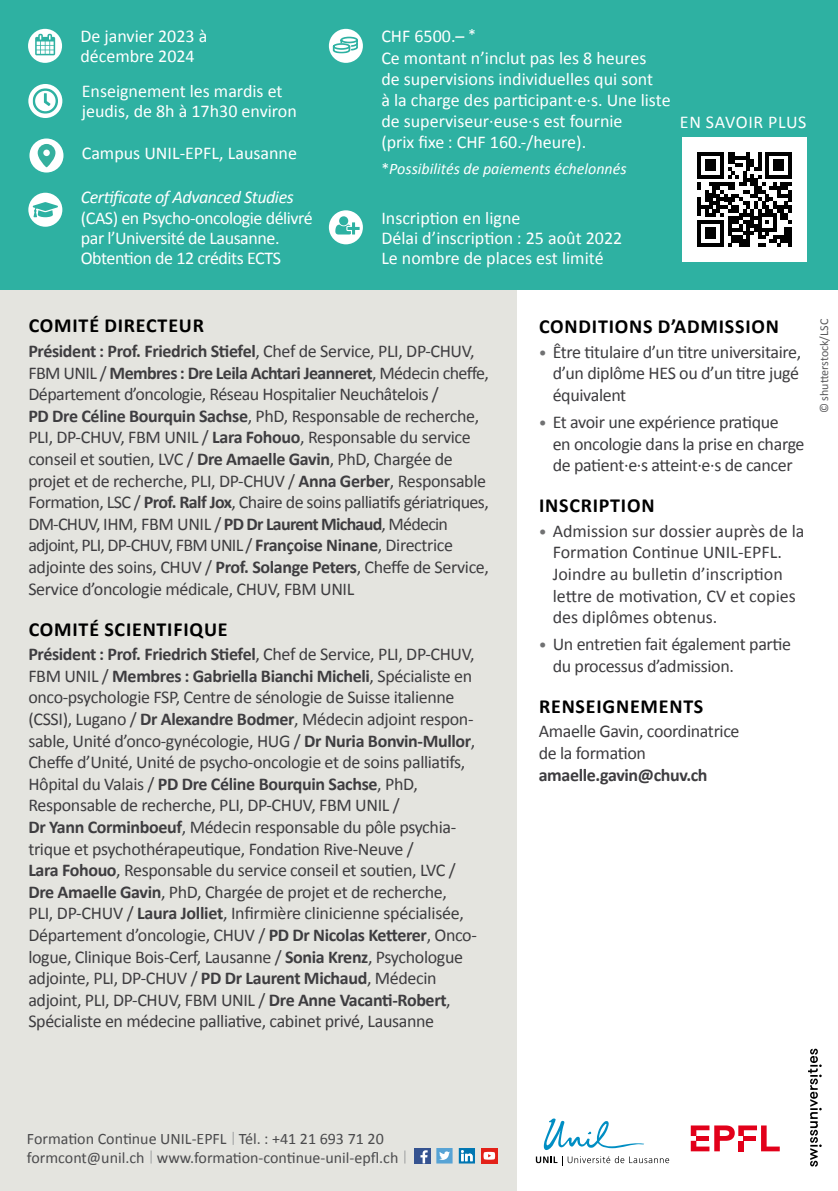
<style>
.page{position:relative;width:838px;height:1191px;background:#fff}
.page>*{position:absolute;margin:0;border:0;box-sizing:border-box;transform-origin:0 0}
.t1{font:700 20px "Calibri";letter-spacing:.04em;color:#000}
.t2{font:18px/21.6px "Calibri";letter-spacing:-.02em;color:#3e3d40}
.t3{font:18px/21px "Calibri";color:#fff}
.t4{font:18px/21.6px "Calibri";color:#3e3d40}
.t5{font:18px/20px "Calibri";letter-spacing:-.025em;color:#fff}
.t6{font:italic 18px "Calibri";letter-spacing:-.025em;color:#fff}
.t7{font:700 18px "Calibri";letter-spacing:-.02em;color:#3e3d40}
.t8{font:18px "Calibri";letter-spacing:.04em;color:#fff}
.t9{font:16px/18.6px "Calibri";color:#4b4b4d}
.t10{font:italic 16px "Calibri";color:#fff}
.t11{font:12px "Calibri";color:#58585a}
.s1{font-size:16px}
.s2{font-style:normal}
.s3{font-weight:700}
.s4{font-size:16px;color:#707172}
</style>
<div class="page">
<div style="left:0;top:279px;width:516px;height:912px;background:#e4e4df"></div>
<div style="left:0;top:0;width:838px;height:289px;background:#2eb1a2"></div>
<svg style="left:808px;top:1048px;width:14px;height:118px"></svg>
<svg style="left:28px;top:29px;width:34px;height:34px"></svg>
<svg style="left:35px;top:34px;width:20px;height:21px"></svg>
<div style="left:29px;top:138px;width:34px;height:34px;background:#fff;border-radius:50%"></div>
<svg style="left:38px;top:144px;width:17px;height:23px"></svg>
<div style="left:43px;top:150px;width:7px;height:6px;background:#fff;border-radius:50%"></div>
<div style="left:329px;top:210px;width:34px;height:34px;background:#fff;border-radius:50%"></div>
<svg style="left:335px;top:216px;width:25px;height:18px"></svg>
<div style="left:682px;top:137px;width:125px;height:125px;background:#fff"></div>
<svg style="left:697px;top:152px;width:95px;height:95px"></svg>
<div style="left:329px;top:29px;width:34px;height:34px;background:#fff;border-radius:50%"></div>
<svg style="left:332px;top:36px;width:26px;height:18px"></svg>
<div style="left:28px;top:84px;width:34px;height:34px;background:#fff;border-radius:50%"></div>
<svg style="left:33px;top:88px;width:25px;height:26px"></svg>
<svg style="left:233px;top:1132px;width:1px;height:12px"></svg>
<svg style="left:151px;top:1150px;width:1px;height:13px"></svg>
<svg style="left:404px;top:1150px;width:1px;height:13px"></svg>
<div style="left:414px;top:1148px;width:16px;height:15px;background:#355390"></div>
<svg style="left:420px;top:1150px;width:8px;height:13px"></svg>
<div style="left:436px;top:1148px;width:16px;height:15px;background:#57a3d5"></div>
<svg style="left:439px;top:1151px;width:14px;height:8px"></svg>
<svg style="left:459px;top:1148px;width:16px;height:15px"></svg>
<svg style="left:461px;top:1150px;width:12px;height:11px"></svg>
<svg style="left:481px;top:1148px;width:16px;height:15px"></svg>
<svg style="left:483px;top:1151px;width:12px;height:8px"></svg>
<svg style="left:536px;top:1118px;width:133px;height:47px"></svg>
<svg style="left:691px;top:1125px;width:89px;height:26px"></svg>
<div style="left:738px;top:1140px;width:6px;height:11px;background:#e2001a"></div>
<hr style="left:744px;top:1136px;width:12px;height:4px;background:#e2001a">
<div style="left:28px;top:193px;width:34px;height:34px;background:#fff;border-radius:50%"></div>
<svg style="left:33px;top:202px;width:25px;height:15px"></svg>
<p class="t3" style="left:80px;top:26px;width:128px;line-height:20px">De janvier 2023 à décembre 2024</p>
<p class="t3" style="left:82px;top:81px;width:217px;line-height:20px">Enseignement les mardis et jeudis, de 8h à 17h30 environ</p>
<p class="t3" style="left:82px;top:142px;width:217px">Campus UNIL-EPFL, Lausanne</p>
<p class="t6" style="left:81px;top:185px;width:214px">Certificate of Advanced Studies</p>
<p class="t5" style="left:81px;top:207px;width:233px">(CAS) en Psycho-oncologie délivré par l’Université de Lausanne.<br>Obtention de 12 crédits ECTS</p>
<p class="t3" style="left:381px;top:26px;width:291px">CHF 6500.– <span class="s1">*<br></span>Ce montant n’inclut pas les 8 heures<br>de supervisions individuelles qui sont<br>à la charge des participant·e·s. Une liste de superviseur·euse·s est fournie<br>(prix fixe : CHF 160.-/heure).</p>
<p class="t10" style="left:381px;top:158px;width:247px"><span class="s2">*</span>Possibilités de paiements échelonnés</p>
<p class="t8" style="left:680px;top:109px;width:128px">EN SAVOIR PLUS</p>
<p class="t3" style="left:381px;top:207px;width:242px;line-height:20px">Inscription en ligne<br>Délai d’inscription : 25 août 2022<br>Le nombre de places est limité</p>
<p class="t1" style="left:29px;top:312px;width:177px">COMITÉ DIRECTEUR</p>
<p class="t2" style="left:28px;top:340px;width:462px"><span class="s3">Président : Prof. Friedrich Stiefel</span>, Chef de Service, PLI, DP-CHUV, FBM UNIL / <span class="s3">Membres : Dre Leila Achtari Jeanneret</span>, Médecin cheffe, Département d’oncologie, Réseau Hospitalier Neuchâtelois /<br><span class="s3">PD Dre Céline Bourquin Sachse</span>, PhD, Responsable de recherche, PLI, DP-CHUV, FBM UNIL / <span class="s3">Lara Fohouo</span>, Responsable du service conseil et soutien, LVC / <span class="s3">Dre Amaelle Gavin</span>, PhD, Chargée de projet et de recherche, PLI, DP-CHUV / <span class="s3">Anna Gerber</span>, Responsable Formation, LSC / <span class="s3">Prof. Ralf Jox</span>, Chaire de soins palliatifs gériatriques, DM-CHUV, IHM, FBM UNIL / <span class="s3">PD Dr Laurent Michaud</span>, Médecin adjoint, PLI, DP-CHUV, FBM UNIL / <span class="s3">Françoise Ninane</span>, Directrice adjointe des soins, CHUV / <span class="s3">Prof. Solange Peters</span>, Cheffe de Service, Service d’oncologie médicale, CHUV, FBM UNIL</p>
<p class="t1" style="left:29px;top:615px;width:200px">COMITÉ SCIENTIFIQUE</p>
<p class="t2" style="left:28px;top:643px;width:450px"><span class="s3">Président : Prof. Friedrich Stiefel</span>, Chef de Service, PLI, DP-CHUV, FBM UNIL / <span class="s3">Membres : Gabriella Bianchi Micheli</span>, Spécialiste en onco-psychologie FSP, Centre de sénologie de Suisse italienne (CSSI), Lugano / <span class="s3">Dr Alexandre Bodmer</span>, Médecin adjoint respon&shy;sable, Unité d’onco-gynécologie, HUG / <span class="s3">Dr Nuria Bonvin-Mullor</span>, Cheffe d’Unité, Unité de psycho-oncologie et de soins palliatifs, Hôpital du Valais / <span class="s3">PD Dre Céline Bourquin Sachse</span>, PhD, Responsable de recherche, PLI, DP-CHUV, FBM UNIL /<br><span class="s3">Dr Yann Corminboeuf</span>, Médecin responsable du pôle psychia&shy;trique et psychothérapeutique, Fondation Rive-Neuve /<br><span class="s3">Lara Fohouo</span>, Responsable du service conseil et soutien, LVC / <span class="s3">Dre Amaelle Gavin</span>, PhD, Chargée de projet et de recherche,<br>PLI, DP-CHUV / <span class="s3">Laura Jolliet</span>, Infirmière clinicienne spécialisée, Département d’oncologie, CHUV / <span class="s3">PD Dr Nicolas Ketterer</span>, Onco&shy;logue, Clinique Bois-Cerf, Lausanne / <span class="s3">Sonia Krenz</span>, Psychologue adjointe, PLI, DP-CHUV / <span class="s3">PD Dr Laurent Michaud</span>, Médecin adjoint, PLI, DP-CHUV, FBM UNIL / <span class="s3">Dre Anne Vacanti-Robert</span>, Spécialiste en médecine palliative, cabinet privé, Lausanne</p>
<p class="t1" style="left:539px;top:312px;width:241px">CONDITIONS D’ADMISSION</p>
<p class="t2" style="left:553px;top:340px;width:250px;text-align:justify;text-indent:-14px"><span class="s4">•</span> Être titulaire d’un titre universitaire, d’un diplôme HES ou d’un titre jugé équivalent</p>
<p class="t2" style="left:553px;top:411px;width:253px;text-indent:-14px"><span class="s4">•</span> Et avoir une expérience pratique<br>en oncologie dans la prise en charge de patient·e·s atteint·e·s de cancer</p>
<p class="t1" style="left:539px;top:491px;width:117px">INSCRIPTION</p>
<p class="t4" style="left:553px;top:519px;width:253px;text-indent:-14px"><span class="s4">•</span> Admission sur dossier auprès de la<br>Formation Continue UNIL-EPFL.<br>Joindre au bulletin d’inscription lettre de motivation, CV et copies des diplômes obtenus.</p>
<p class="t2" style="left:553px;top:633px;width:240px;text-indent:-14px"><span class="s4">•</span> Un entretien fait également partie du processus d’admission.</p>
<p class="t1" style="left:539px;top:692px;width:166px">RENSEIGNEMENTS</p>
<p class="t2" style="left:539px;top:720px;width:202px">Amaelle Gavin, coordinatrice de la formation</p>
<p class="t7" style="left:539px;top:762px;width:170px">amaelle.gavin@chuv.ch</p>
<p class="t11" style="left:816px;top:413px;width:96px;rotate:-90deg">© shutterstock/LSC</p>
<p class="t9" style="left:27px;top:1129px;width:373px">Formation Continue UNIL-EPFL Tél. : +41 21 693 71 20 formcont@unil.ch www.formation-continue-unil-epfl.ch</p>
</div>
